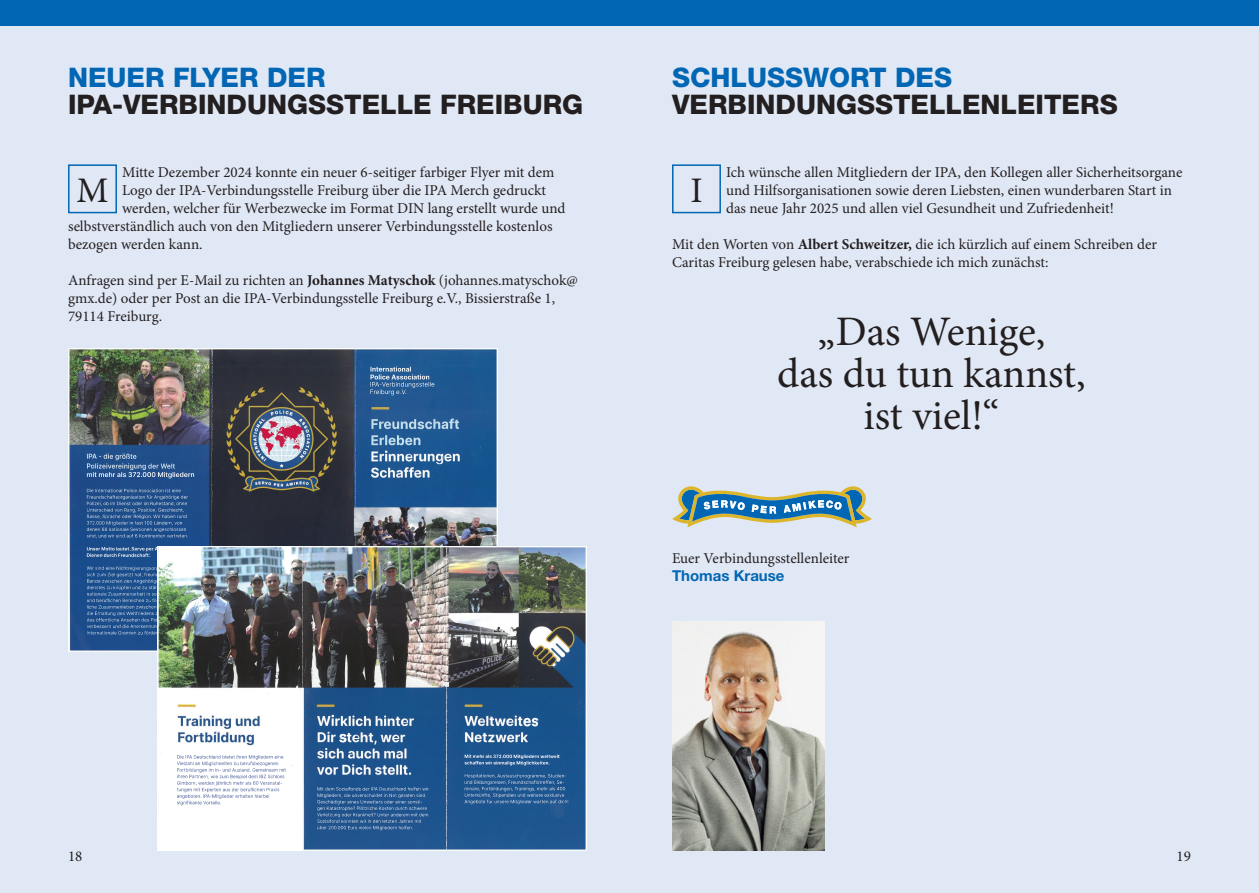
<style>
.page{position:relative;width:1259px;height:893px;background:#fff}
.page>*{position:absolute;margin:0;border:0;box-sizing:border-box;transform-origin:0 0}
.t1{font:42px/42px "Minion Pro";letter-spacing:-.005em;color:#231f20;text-align:center}
.t2{font:36px "Minion Pro";color:#231f20}
.t3{font:800 27px "Helvetica Neue LT Std";color:#231f20}
.t4{font:800 27px "Helvetica Neue LT Std";color:#0166b3}
.t5{font:15px/18px "Minion Pro";color:#231f20}
.t6{font:700 15px "Helvetica Neue LT Std";color:#0166b3}
.s1{font-weight:700}
</style>
<div class="page">
<div style="left:629px;top:0;width:630px;height:893px;background:#e1e8f5"></div>
<div style="left:0;top:0;width:629px;height:893px;background:#e1e8f5"></div>
<div style="left:629px;top:0;width:630px;height:26px;background:#0166b3"></div>
<div style="left:0;top:0;width:629px;height:26px;background:#0166b3"></div>
<div style="left:68px;top:164px;width:49px;height:49px;border:2px solid #0166b3"></div>
<img style="left:68px;top:348px;width:429px;height:304px">
<img style="left:210px;top:349px;width:3px;height:101px">
<img style="left:354px;top:373px;width:3px;height:37px">
<img style="left:370px;top:366px;width:64px;height:30px">
<img style="left:87px;top:472px;width:107px;height:162px">
<svg style="left:397px;top:472px;width:4px;height:6px"></svg>
<img style="left:353px;top:448px;width:3px;height:56px">
<img style="left:87px;top:453px;width:89px;height:18px">
<svg style="left:210px;top:491px;width:3px;height:9px"></svg>
<svg style="left:415px;top:471px;width:5px;height:4px"></svg>
<svg style="left:406px;top:455px;width:5px;height:3px"></svg>
<svg style="left:437px;top:454px;width:13px;height:9px"></svg>
<svg style="left:381px;top:450px;width:12px;height:7px"></svg>
<img style="left:157px;top:547px;width:430px;height:303px">
<svg style="left:402px;top:719px;width:5px;height:3px"></svg>
<svg style="left:473px;top:719px;width:11px;height:5px"></svg>
<img style="left:443px;top:683px;width:6px;height:166px">
<img style="left:496px;top:718px;width:42px;height:8px">
<img style="left:316px;top:754px;width:253px;height:77px">
<img style="left:177px;top:734px;width:214px;height:71px">
<svg style="left:397px;top:754px;width:5px;height:4px"></svg>
<svg style="left:349px;top:753px;width:5px;height:5px"></svg>
<svg style="left:497px;top:736px;width:5px;height:4px"></svg>
<svg style="left:339px;top:734px;width:19px;height:9px"></svg>
<svg style="left:466px;top:735px;width:4px;height:3px"></svg>
<svg style="left:383px;top:735px;width:15px;height:5px"></svg>
<svg style="left:405px;top:613px;width:7px;height:7px"></svg>
<img style="left:374px;top:658px;width:4px;height:16px">
<img style="left:274px;top:656px;width:6px;height:32px">
<img style="left:188px;top:718px;width:15px;height:8px">
<img style="left:320px;top:731px;width:21px;height:3px">
<svg style="left:320px;top:715px;width:15px;height:10px"></svg>
<img style="left:310px;top:669px;width:3px;height:14px">
<svg style="left:362px;top:667px;width:4px;height:13px"></svg>
<svg style="left:253px;top:661px;width:4px;height:6px"></svg>
<svg style="left:507px;top:655px;width:13px;height:7px"></svg>
<svg style="left:227px;top:648px;width:7px;height:10px"></svg>
<svg style="left:329px;top:647px;width:4px;height:6px"></svg>
<img style="left:532px;top:646px;width:26px;height:21px">
<img style="left:310px;top:615px;width:6px;height:18px">
<svg style="left:496px;top:720px;width:8px;height:5px"></svg>
<svg style="left:497px;top:639px;width:11px;height:8px"></svg>
<svg style="left:494px;top:626px;width:8px;height:6px"></svg>
<svg style="left:354px;top:574px;width:8px;height:5px"></svg>
<svg style="left:444px;top:547px;width:4px;height:12px"></svg>
<div style="left:672px;top:164px;width:49px;height:49px;border:2px solid #0166b3"></div>
<svg style="left:672px;top:486px;width:200px;height:41px"></svg>
<img style="left:672px;top:621px;width:152px;height:229px">
<h3 class="t4" style="left:68px;top:62px;width:259px">NEUER FLYER DER</h3>
<h3 class="t3" style="left:68px;top:89px;width:516px">IPA-VERBINDUNGSSTELLE FREIBURG</h3>
<p class="t5" style="left:122px;top:164px;width:434px">Mitte Dezember 2024 konnte ein neuer 6-seitiger farbiger Flyer mit dem</p>
<p class="t5" style="left:122px;top:182px;width:425px">Logo der IPA-Verbindungsstelle Freiburg über die IPA Merch gedruckt</p>
<p class="t5" style="left:122px;top:200px;width:445px">werden, welcher für Werbezwecke im Format DIN lang erstellt wurde und</p>
<p class="t5" style="left:68px;top:218px;width:486px">selbstverständlich auch von den Mitgliedern unserer Verbindungsstelle kostenlos</p>
<p class="t5" style="left:68px;top:236px;width:136px">bezogen werden kann.</p>
<p class="t5" style="left:68px;top:272px;width:511px">Anfragen sind per E-Mail zu richten an <span class="s1">Johannes Matyschok</span> (johannes.matyschok@ gmx.de) oder per Post an die IPA-Verbindungsstelle Freiburg e.V., Bissierstraße 1,<br>79114 Freiburg.</p>
<h2 class="t2" style="left:76px;top:166px;width:34px">M</h2>
<h3 class="t4" style="left:672px;top:62px;width:282px">SCHLUSSWORT DES</h3>
<h3 class="t3" style="left:672px;top:89px;width:447px">VERBINDUNGSSTELLENLEITERS</h3>
<h2 class="t2" style="left:690px;top:166px;width:14px">I</h2>
<p class="t5" style="left:726px;top:164px;width:458px">Ich wünsche allen Mitgliedern der IPA, den Kollegen aller Sicherheitsorgane und Hilfsorganisationen sowie deren Liebsten, einen wunderbaren Start in das neue Jahr 2025 und allen viel Gesundheit und Zufriedenheit!</p>
<p class="t5" style="left:672px;top:236px;width:486px">Mit den Worten von <span class="s1">Albert Schweitzer,</span> die ich kürzlich auf einem Schreiben der<br>Caritas Freiburg gelesen habe, verabschiede ich mich zunächst:</p>
<h1 class="t1" style="left:777px;top:311px;width:310px">„Das Wenige,<br>das du tun kannst, ist viel!“</h1>
<p class="t5" style="left:672px;top:550px;width:179px">Euer Verbindungsstellenleiter</p>
<p class="t6" style="left:672px;top:567px;width:114px">Thomas Krause</p>
<p class="t5" style="left:68px;top:848px;width:16px">18</p>
<p class="t5" style="left:1176px;top:848px;width:16px">19</p>
</div>
